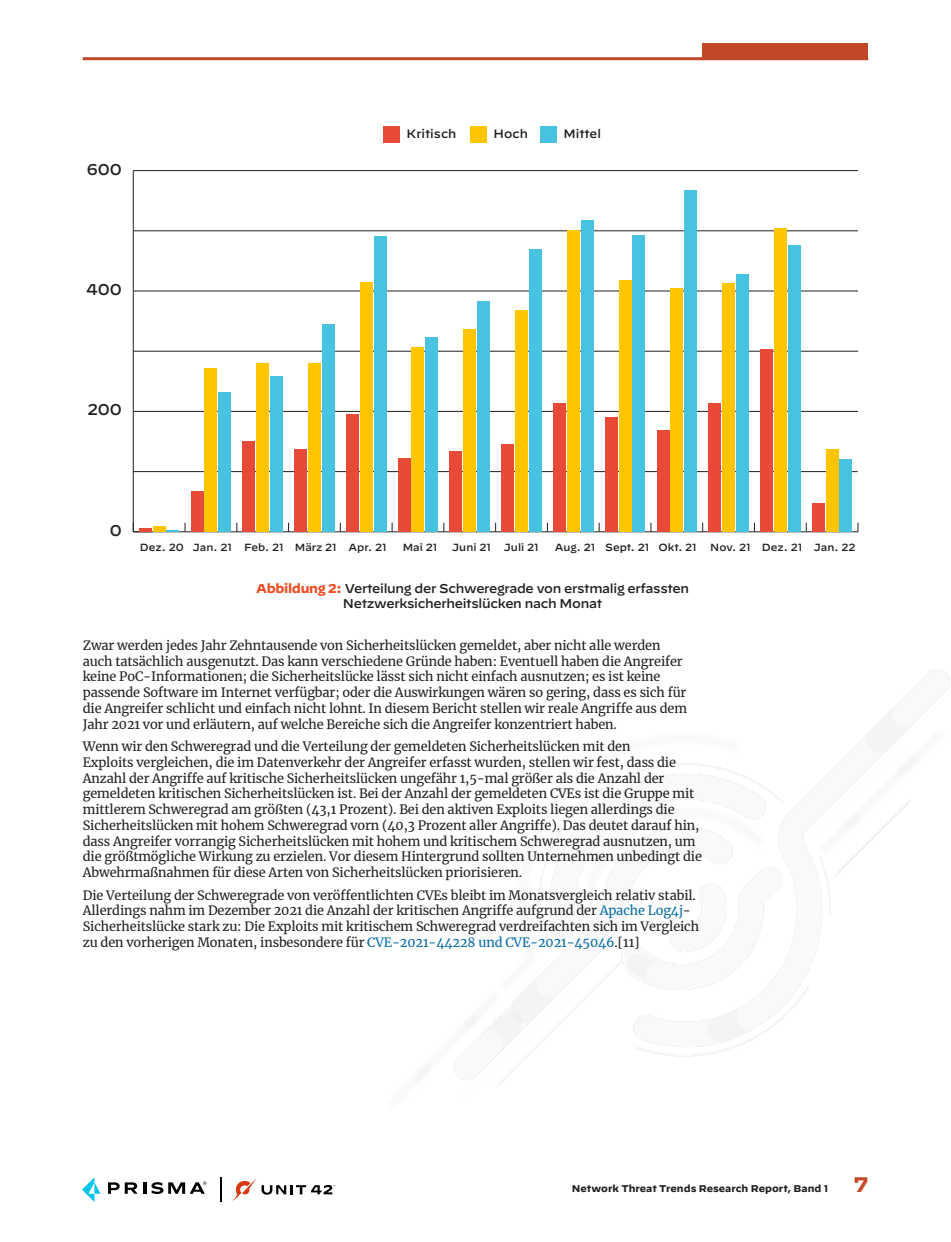
<style>
.page{position:relative;width:951px;height:1242px;background:#fff}
.page>*{position:absolute;margin:0;border:0;box-sizing:border-box;transform-origin:0 0}
.t1{font:500 15.6px "Decimal";color:#231f20}
.TXT{font:12.75px/15.8px "Merriweather";letter-spacing:-.01em;color:#231f20}
.figure-title{font:500 12.75px/15.3px "Decimal";letter-spacing:-.025em;color:#231f20;text-align:center}
.t2{font:500 12.15px "Decimal";color:#231f20}
.t3{font:500 10.35px "Decimal";color:#231f20}
.t4{font:700 9.75px "Decimal";color:#231f20}
.s1{font-weight:700;color:#f04d22}
.s2{color:#086ca4}
.s3{font-size:21px;color:#c74726}
</style>
<div class="page">
<div style="left:702px;top:44px;width:166px;height:14px;background:#c14729"></div>
<hr style="left:83px;top:57px;width:785px;height:3px;background:#c14729">
<svg style="left:82px;top:1177px;width:18px;height:25px"></svg>
<svg style="left:108px;top:1181px;width:98px;height:13px"></svg>
<svg style="left:221px;top:1177px;width:1px;height:25px"></svg>
<svg style="left:232px;top:1178px;width:103px;height:24px"></svg>
<hr style="left:133px;top:531px;width:724px;height:1px;background:#231f20">
<hr style="left:133px;top:171px;width:1px;height:361px;background:#231f20">
<hr style="left:133px;top:471px;width:724px;height:1px;background:#231f20">
<hr style="left:133px;top:411px;width:724px;height:1px;background:#231f20">
<hr style="left:133px;top:351px;width:725px;height:1px;background:#231f20">
<hr style="left:133px;top:291px;width:724px;height:1px;background:#231f20">
<hr style="left:133px;top:231px;width:724px;height:1px;background:#231f20">
<hr style="left:133px;top:170px;width:724px;height:1px;background:#231f20">
<svg style="left:167px;top:523px;width:18px;height:9px"></svg>
<div style="left:218px;top:393px;width:13px;height:139px;background:#47c2e1"></div>
<div style="left:270px;top:376px;width:13px;height:156px;background:#47c2e1"></div>
<div style="left:322px;top:325px;width:12px;height:207px;background:#47c2e1"></div>
<div style="left:374px;top:236px;width:12px;height:296px;background:#47c2e1"></div>
<div style="left:425px;top:337px;width:13px;height:195px;background:#47c2e1"></div>
<div style="left:477px;top:301px;width:12px;height:231px;background:#47c2e1"></div>
<div style="left:529px;top:249px;width:12px;height:283px;background:#47c2e1"></div>
<div style="left:581px;top:221px;width:12px;height:311px;background:#47c2e1"></div>
<div style="left:632px;top:235px;width:13px;height:297px;background:#47c2e1"></div>
<div style="left:684px;top:190px;width:12px;height:342px;background:#47c2e1"></div>
<div style="left:736px;top:275px;width:12px;height:257px;background:#47c2e1"></div>
<div style="left:787px;top:245px;width:13px;height:287px;background:#47c2e1"></div>
<div style="left:839px;top:460px;width:13px;height:72px;background:#47c2e1"></div>
<div style="left:153px;top:526px;width:12px;height:6px;background:#ffc500"></div>
<div style="left:205px;top:368px;width:12px;height:164px;background:#ffc500"></div>
<div style="left:256px;top:363px;width:13px;height:169px;background:#ffc500"></div>
<div style="left:308px;top:363px;width:12px;height:169px;background:#ffc500"></div>
<div style="left:360px;top:283px;width:12px;height:249px;background:#ffc500"></div>
<div style="left:412px;top:348px;width:12px;height:184px;background:#ffc500"></div>
<div style="left:463px;top:329px;width:13px;height:203px;background:#ffc500"></div>
<div style="left:515px;top:310px;width:12px;height:222px;background:#ffc500"></div>
<div style="left:567px;top:230px;width:12px;height:302px;background:#ffc500"></div>
<div style="left:618px;top:281px;width:13px;height:251px;background:#ffc500"></div>
<div style="left:670px;top:289px;width:13px;height:243px;background:#ffc500"></div>
<div style="left:722px;top:284px;width:12px;height:248px;background:#ffc500"></div>
<div style="left:774px;top:228px;width:12px;height:304px;background:#ffc500"></div>
<div style="left:825px;top:449px;width:13px;height:83px;background:#ffc500"></div>
<hr style="left:139px;top:528px;width:12px;height:4px;background:#e74b38">
<div style="left:191px;top:491px;width:12px;height:41px;background:#e74b38"></div>
<div style="left:243px;top:441px;width:12px;height:91px;background:#e74b38"></div>
<div style="left:294px;top:449px;width:13px;height:83px;background:#e74b38"></div>
<div style="left:346px;top:414px;width:12px;height:118px;background:#e74b38"></div>
<div style="left:398px;top:458px;width:12px;height:74px;background:#e74b38"></div>
<div style="left:449px;top:451px;width:13px;height:81px;background:#e74b38"></div>
<div style="left:501px;top:445px;width:13px;height:87px;background:#e74b38"></div>
<div style="left:553px;top:404px;width:12px;height:128px;background:#e74b38"></div>
<div style="left:605px;top:417px;width:12px;height:115px;background:#e74b38"></div>
<div style="left:656px;top:430px;width:13px;height:102px;background:#e74b38"></div>
<div style="left:708px;top:403px;width:13px;height:129px;background:#e74b38"></div>
<div style="left:760px;top:349px;width:12px;height:183px;background:#e74b38"></div>
<div style="left:812px;top:503px;width:12px;height:29px;background:#e74b38"></div>
<div style="left:383px;top:126px;width:16px;height:16px;background:#e74b38"></div>
<div style="left:470px;top:126px;width:16px;height:16px;background:#ffc500"></div>
<div style="left:540px;top:126px;width:16px;height:16px;background:#47c2e1"></div>
<p class="t1" style="left:87px;top:154px;width:37px">600</p>
<p class="t1" style="left:86px;top:275px;width:37px">400</p>
<p class="t2" style="left:406px;top:122px;width:51px">Kritisch</p>
<p class="t2" style="left:493px;top:122px;width:36px">Hoch</p>
<p class="t2" style="left:563px;top:122px;width:39px">Mittel</p>
<p class="t1" style="left:87px;top:395px;width:36px">200</p>
<p class="t1" style="left:110px;top:516px;width:14px">0</p>
<p class="t3" style="left:140px;top:538px;width:248px">Dez. 20 Jan. 21 Feb. 21 März 21 Apr. 21</p>
<p class="t3" style="left:402px;top:538px;width:36px">Mai 21</p>
<p class="t3" style="left:452px;top:538px;width:88px">Juni 21 Juli 21</p>
<p class="t3" style="left:555px;top:538px;width:144px">Aug. 21 Sept. 21 Okt. 21</p>
<p class="t3" style="left:710px;top:538px;width:147px">Nov. 21 Dez. 21 Jan. 22</p>
<p class="figure-title" style="left:256px;top:579px;width:434px"><span class="s1">Abbildung 2:</span> Verteilung der Schweregrade von erstmalig erfassten<br>Netzwerksicherheitslücken nach Monat</p>
<p class="TXT" style="left:83px;top:637px;width:605px">Zwar werden jedes Jahr Zehntausende von Sicherheitslücken gemeldet, aber nicht alle werden auch tatsächlich ausgenutzt. Das kann verschiedene Gründe haben: Eventuell haben die Angreifer keine PoC-Informationen; die Sicherheitslücke lässt sich nicht einfach ausnutzen; es ist keine passende Software im Internet verfügbar; oder die Auswirkungen wären so gering, dass es sich für die Angreifer schlicht und einfach nicht lohnt. In diesem Bericht stellen wir reale Angriffe aus dem Jahr 2021 vor und erläutern, auf welche Bereiche sich die Angreifer konzentriert haben.</p>
<p class="TXT" style="left:83px;top:738px;width:620px">Wenn wir den Schweregrad und die Verteilung der gemeldeten Sicherheitslücken mit den<br>Exploits vergleichen, die im Datenverkehr der Angreifer erfasst wurden, stellen wir fest, dass die Anzahl der Angriffe auf kritische Sicherheitslücken ungefähr 1,5-mal größer als die Anzahl der gemeldeten kritischen Sicherheitslücken ist. Bei der Anzahl der gemeldeten CVEs ist die Gruppe mit mittlerem Schweregrad am größten (43,1 Prozent). Bei den aktiven Exploits liegen allerdings die Sicherheitslücken mit hohem Schweregrad vorn (40,3 Prozent aller Angriffe). Das deutet darauf hin, dass Angreifer vorrangig Sicherheitslücken mit hohem und kritischem Schweregrad ausnutzen, um die größtmögliche Wirkung zu erzielen. Vor diesem Hintergrund sollten Unternehmen unbedingt die Abwehrmaßnahmen für diese Arten von Sicherheitslücken priorisieren.</p>
<p class="TXT" style="left:83px;top:887px;width:617px">Die Verteilung der Schweregrade von veröffentlichten CVEs bleibt im Monatsvergleich relativ stabil.<br>Allerdings nahm im Dezember 2021 die Anzahl der kritischen Angriffe aufgrund der <span class="s2">Apache Log4j</span>-Sicherheitslücke stark zu: Die Exploits mit kritischem Schweregrad verdreifachten sich im Vergleich zu den vorherigen Monaten, insbesondere für <span class="s2">CVE-2021-44228 und CVE-2021-45046</span>.[11]</p>
<p class="t4" style="left:572px;top:1183px;width:298px">Network Threat Trends Research Report, Band 1 <span class="s3">7</span></p>
</div>
